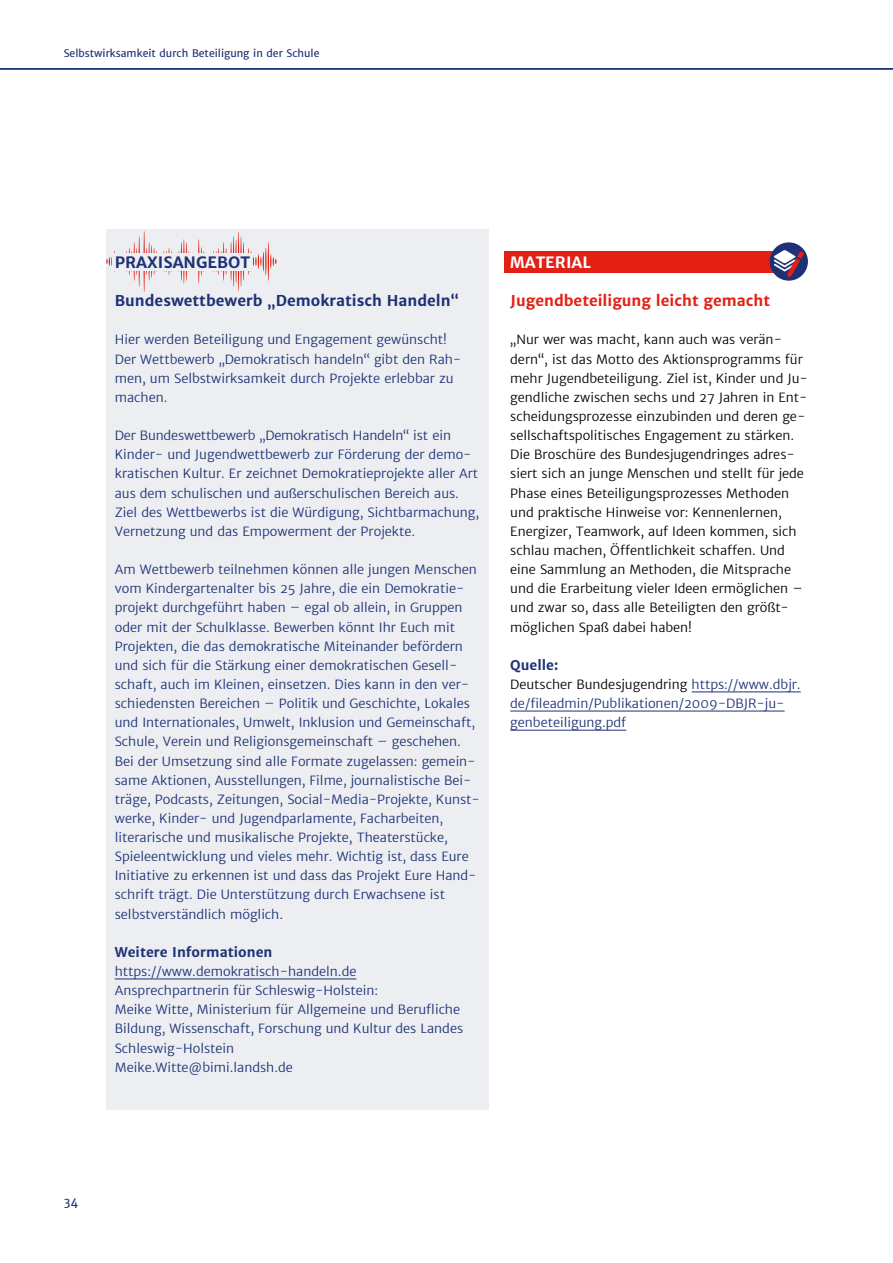
<style>
.page{position:relative;width:893px;height:1263px;background:#fff}
.page>*{position:absolute;margin:0;border:0;box-sizing:border-box;transform-origin:0 0}
.t1{font:700 15.75px "Merriweather Sans";color:#1d3176}
.t2{font:700 15.75px "Merriweather Sans";color:#fff}
.t3{font:700 15px "Merriweather Sans";color:#1d3176}
.t4{font:700 15px "Merriweather Sans";color:#e41f13}
.t5{font:700 13.5px "Merriweather Sans";color:#1d3176}
.t6{font:300 12.75px/19.2px "Merriweather Sans";color:#1d3176}
.t7{font:300 12.75px/19.2px "Merriweather Sans";color:#000}
.t8{font:12px "Merriweather Sans";color:#1d3176}
.t9{font:10.5px "Merriweather Sans";color:#1d3176}
.s1{color:#000}
</style>
<div class="page">
<hr style="left:0;top:68px;width:893px;height:2px;background:#1d3176">
<div style="left:106px;top:230px;width:383px;height:880px;background:#eceef1"></div>
<hr style="left:238px;top:231px;width:1px;height:61px;background:#e41f13;border-radius:50%">
<hr style="left:144px;top:231px;width:1px;height:61px;background:#e41f13;border-radius:50%">
<hr style="left:235px;top:239px;width:2px;height:45px;background:#e41f13;border-radius:50%">
<hr style="left:240px;top:236px;width:2px;height:51px;background:#e41f13;border-radius:50%">
<hr style="left:183px;top:239px;width:2px;height:45px;background:#e41f13;border-radius:50%">
<hr style="left:149px;top:242px;width:1px;height:39px;background:#e41f13;border-radius:50%">
<hr style="left:243px;top:242px;width:1px;height:39px;background:#e41f13;border-radius:50%">
<hr style="left:230px;top:242px;width:2px;height:39px;background:#e41f13;border-radius:50%">
<hr style="left:268px;top:242px;width:1px;height:39px;background:#e41f13;border-radius:50%">
<hr style="left:223px;top:242px;width:1px;height:39px;background:#e41f13;border-radius:50%">
<hr style="left:181px;top:242px;width:1px;height:39px;background:#e41f13;border-radius:50%">
<hr style="left:186px;top:242px;width:1px;height:39px;background:#e41f13;border-radius:50%">
<hr style="left:151px;top:245px;width:1px;height:33px;background:#e41f13;border-radius:50%">
<hr style="left:153px;top:248px;width:2px;height:27px;background:#e41f13;border-radius:50%">
<hr style="left:225px;top:248px;width:2px;height:27px;background:#e41f13;border-radius:50%">
<hr style="left:168px;top:248px;width:2px;height:27px;background:#e41f13;border-radius:50%">
<hr style="left:178px;top:251px;width:2px;height:21px;background:#e41f13;border-radius:50%">
<hr style="left:139px;top:236px;width:1px;height:51px;background:#e41f13;border-radius:50%">
<hr style="left:233px;top:236px;width:1px;height:51px;background:#e41f13;border-radius:50%">
<hr style="left:198px;top:239px;width:1px;height:45px;background:#e41f13;border-radius:50%">
<hr style="left:134px;top:242px;width:1px;height:39px;background:#e41f13;border-radius:50%">
<svg style="left:156px;top:251px;width:16px;height:21px"></svg>
<svg style="left:188px;top:247px;width:34px;height:29px"></svg>
<svg style="left:248px;top:247px;width:28px;height:28px"></svg>
<svg style="left:106px;top:248px;width:41px;height:27px"></svg>
<div style="left:113px;top:253px;width:140px;height:17px;background:#eceef1"></div>
<hr style="left:692px;top:692px;width:109px;height:1px;background:#1d3176">
<hr style="left:510px;top:711px;width:275px;height:1px;background:#1d3176">
<hr style="left:510px;top:730px;width:116px;height:1px;background:#1d3176">
<hr style="left:115px;top:979px;width:241px;height:1px;background:#1d3176">
<div style="left:504px;top:251px;width:280px;height:21px;background:#e41f13"></div>
<div style="left:770px;top:242px;width:38px;height:39px;background:#1d3176;border-radius:50%"></div>
<svg style="left:774px;top:250px;width:30px;height:27px"></svg>
<p class="t9" style="left:64px;top:47px;width:257px">Selbstwirksamkeit durch Beteiligung in der Schule</p>
<p class="t1" style="left:115px;top:252px;width:137px">PRAXISANGEBOT</p>
<p class="t3" style="left:115px;top:291px;width:346px">Bundeswettbewerb „Demokratisch Handeln“</p>
<p class="t6" style="left:115px;top:330px;width:348px">Hier werden Beteiligung und Engagement gewünscht!<br>Der Wettbewerb „Demokratisch handeln“ gibt den Rah&shy;men, um Selbstwirksamkeit durch Projekte erlebbar zu machen.</p>
<p class="t6" style="left:115px;top:426px;width:366px">Der Bundeswettbewerb „Demokratisch Handeln“ ist ein Kinder- und Jugendwettbewerb zur Förderung der demo&shy;kratischen Kultur. Er zeichnet Demokratieprojekte aller Art aus dem schulischen und außerschulischen Bereich aus.<br>Ziel des Wettbewerbs ist die Würdigung, Sichtbarmachung, Vernetzung und das Empowerment der Projekte.</p>
<p class="t6" style="left:115px;top:560px;width:367px">Am Wettbewerb teilnehmen können alle jungen Menschen vom Kindergartenalter bis 25 Jahre, die ein Demokratie&shy;projekt durchgeführt haben – egal ob allein, in Gruppen oder mit der Schulklasse. Bewerben könnt Ihr Euch mit Projekten, die das demokratische Miteinander befördern und sich für die Stärkung einer demokratischen Gesell&shy;schaft, auch im Kleinen, einsetzen. Dies kann in den ver&shy;schiedensten Bereichen – Politik und Geschichte, Lokales und Internationales, Umwelt, Inklusion und Gemeinschaft, Schule, Verein und Religionsgemeinschaft – geschehen.<br>Bei der Umsetzung sind alle Formate zugelassen: gemein&shy;same Aktionen, Ausstellungen, Filme, journalistische Bei&shy;träge, Podcasts, Zeitungen, Social-Media-Projekte, Kunst&shy;werke, Kinder- und Jugendparlamente, Facharbeiten, literarische und musikalische Projekte, Theaterstücke, Spieleentwicklung und vieles mehr. Wichtig ist, dass Eure Initiative zu erkennen ist und dass das Projekt Eure Hand&shy;schrift trägt. Die Unterstützung durch Erwachsene ist selbstverständlich möglich.</p>
<p class="t5" style="left:115px;top:943px;width:159px">Weitere Informationen</p>
<p class="t6" style="left:115px;top:962px;width:350px">https://www.demokratisch-handeln.de Ansprechpartnerin für Schleswig-Holstein:<br>Meike Witte, Ministerium für Allgemeine und Berufliche Bildung, Wissenschaft, Forschung und Kultur des Landes Schleswig-Holstein<br>Meike.Witte@bimi.landsh.de</p>
<p class="t2" style="left:510px;top:252px;width:82px">MATERIAL</p>
<p class="t4" style="left:510px;top:291px;width:261px">Jugendbeteiligung leicht gemacht</p>
<p class="t7" style="left:510px;top:330px;width:299px">„Nur wer was macht, kann auch was verän&shy;dern“, ist das Motto des Aktionsprogramms für mehr Jugendbeteiligung. Ziel ist, Kinder und Ju&shy;gendliche zwischen sechs und 27 Jahren in Ent&shy;scheidungsprozesse einzubinden und deren ge&shy;sellschaftspolitisches Engagement zu stärken.<br>Die Broschüre des Bundesjugendringes adres&shy;siert sich an junge Menschen und stellt für jede Phase eines Beteiligungsprozesses Methoden und praktische Hinweise vor: Kennenlernen, Energizer, Teamwork, auf Ideen kommen, sich schlau machen, Öffentlichkeit schaffen. Und eine Sammlung an Methoden, die Mitsprache und die Erarbeitung vieler Ideen ermöglichen – und zwar so, dass alle Beteiligten den größt&shy;möglichen Spaß dabei haben!</p>
<p class="t5" style="left:510px;top:656px;width:50px">Quelle:</p>
<p class="t6" style="left:510px;top:675px;width:292px"><span class="s1">Deutscher Bundesjugendring</span> https://www.dbjr. de/fileadmin/Publikationen/2009-DBJR-ju&shy;genbeteiligung.pdf</p>
<p class="t8" style="left:64px;top:1193px;width:16px">34</p>
</div>
